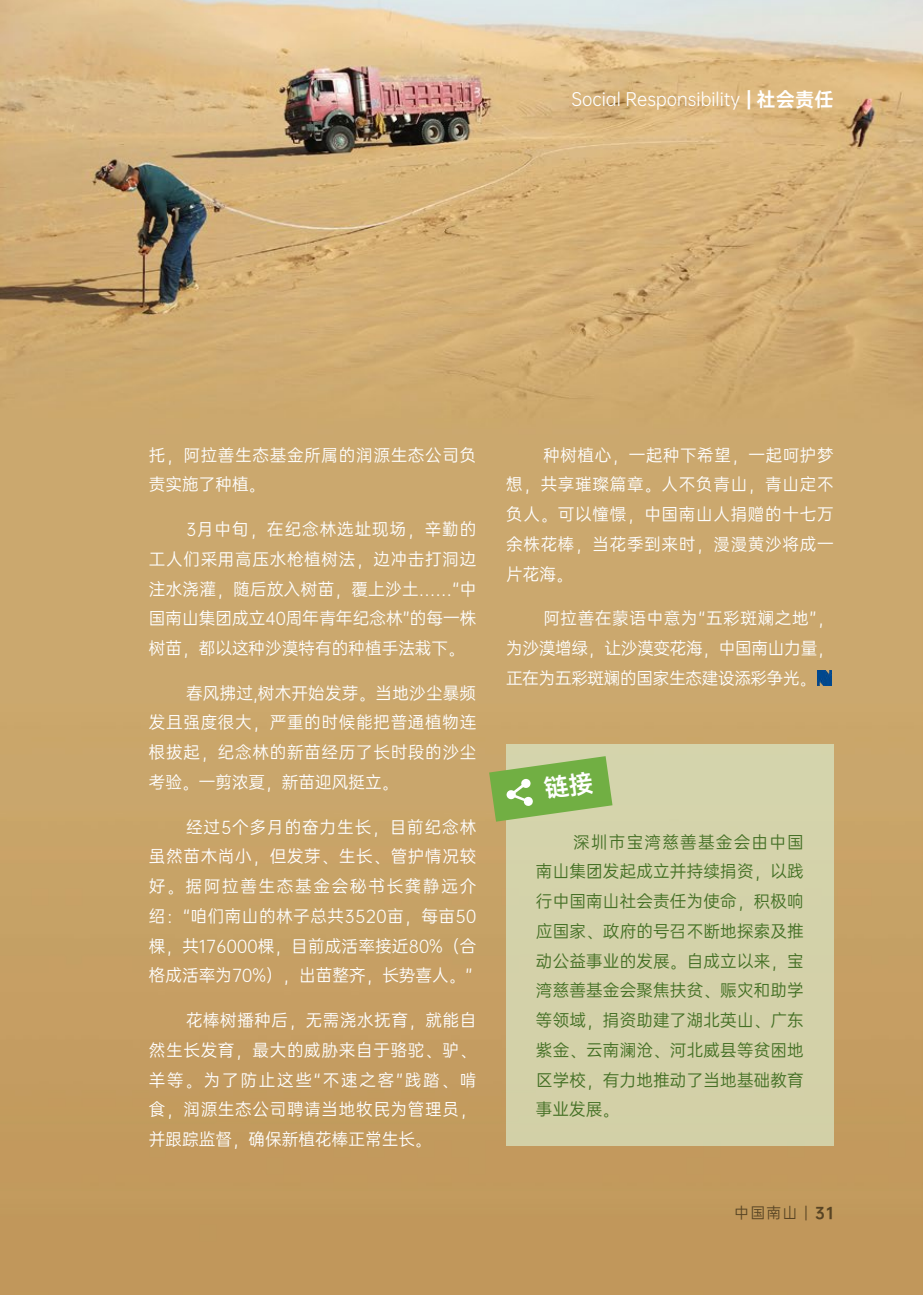
<style>
.page{position:relative;width:923px;height:1295px;background:#fff}
.page>*{position:absolute;margin:0;border:0;box-sizing:border-box;transform-origin:0 0}
.t1{font:17.5px "OPPO Sans R";color:#fff}
.t2{font:16.62px/29.8px "OPPO Sans R";letter-spacing:.03em;color:#fff;text-align:justify}
.t3{font:16.62px/29.8px "OPPO Sans R";letter-spacing:.01em;color:#436f24;text-align:justify}
.t4{font:14.88px "OPPO Sans R";color:#584424}
.s1{font-family:"OPPO Sans B";font-size:19.25px}
.s2{font-family:"OPPO Sans H"}
</style>
<div class="page">
<img style="left:0;top:0;width:923px;height:1295px">
<div style="left:506px;top:744px;width:327px;height:402px;background:#d3d1a9"></div>
<img style="left:817px;top:671px;width:15px;height:15px">
<svg style="left:489px;top:756px;width:123px;height:65px"></svg>
<p class="t1" style="left:571px;top:85px;width:264px">Social Responsibility <span class="s1">| 社会责任</span></p>
<p class="t2" style="left:149px;top:439px;width:329px">托，阿拉善生态基金所属的润源生态公司负责实施了种植。</p>
<p class="t2" style="left:149px;top:513px;width:329px;text-indent:37px">3月中旬，在纪念林选址现场，辛勤的工人们采用高压水枪植树法，边冲击打洞边注水浇灌，随后放入树苗，覆上沙土……“中国南山集团成立40周年青年纪念林”的每一株树苗，都以这种沙漠特有的种植手法栽下。</p>
<p class="t2" style="left:149px;top:677px;width:329px;text-indent:37px">春风拂过,树木开始发芽。当地沙尘暴频发且强度很大，严重的时候能把普通植物连根拔起，纪念林的新苗经历了长时段的沙尘考验。一剪浓夏，新苗迎风挺立。</p>
<p class="t2" style="left:149px;top:811px;width:329px;text-indent:37px">经过5个多月的奋力生长，目前纪念林虽然苗木尚小，但发芽、生长、管护情况较好。据阿拉善生态基金会秘书长龚静远介绍：“咱们南山的林子总共3520亩，每亩50棵，共176000棵，目前成活率接近80%（合格成活率为70%），出苗整齐，长势喜人。”</p>
<p class="t2" style="left:149px;top:1004px;width:329px;text-indent:37px">花棒树播种后，无需浇水抚育，就能自然生长发育，最大的威胁来自于骆驼、驴、羊等。为了防止这些“不速之客”践踏、啃食，润源生态公司聘请当地牧民为管理员，并跟踪监督，确保新植花棒正常生长。</p>
<p class="t2" style="left:506px;top:439px;width:329px;text-indent:37px">种树植心，一起种下希望，一起呵护梦想，共享璀璨篇章。人不负青山，青山定不负人。可以憧憬，中国南山人捐赠的十七万余株花棒，当花季到来时，漫漫黄沙将成一片花海。</p>
<p class="t2" style="left:506px;top:603px;width:329px;text-indent:37px">阿拉善在蒙语中意为“五彩斑斓之地”，为沙漠增绿，让沙漠变花海，中国南山力量，正在为五彩斑斓的国家生态建设添彩争光。</p>
<p class="t3" style="left:536px;top:826px;width:269px;text-indent:37px">深圳市宝湾慈善基金会由中国南山集团发起成立并持续捐资，以践行中国南山社会责任为使命，积极响应国家、政府的号召不断地探索及推动公益事业的发展。自成立以来，宝湾慈善基金会聚焦扶贫、赈灾和助学等领域，捐资助建了湖北英山、广东紫金、云南澜沧、河北威县等贫困地区学校，有力地推动了当地基础教育事业发展。</p>
<p class="t4" style="left:734px;top:1201px;width:101px">中国南山 | <span class="s2">31</span></p>
</div>
